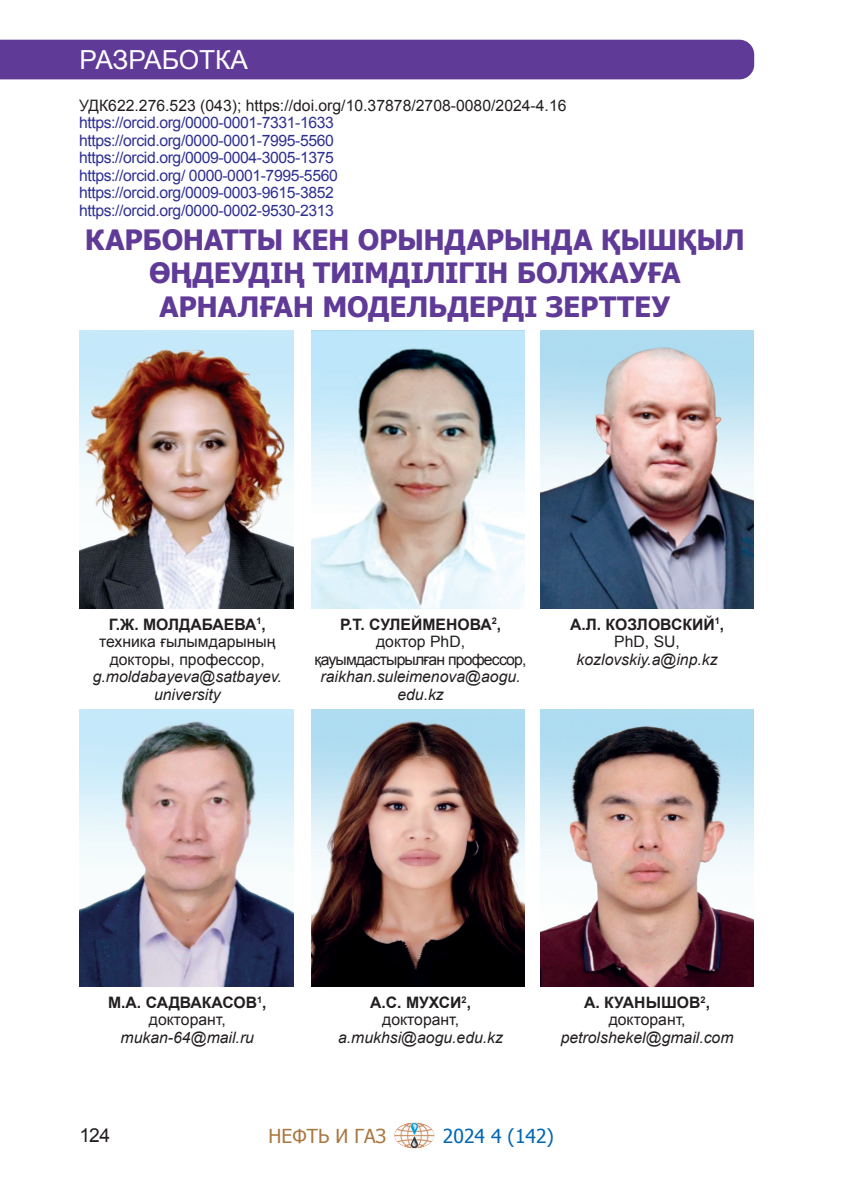
<style>
.page{position:relative;width:844px;height:1191px;background:#fff}
.page>*{position:absolute;margin:0;border:0;box-sizing:border-box;transform-origin:0 0}
.Заголовок_резюме{font:700 28px/33.6px "Tahoma";letter-spacing:-.01em;color:#603a97;text-align:center}
.t1{font:26.25px "Arial";color:#fff}
.t2{font:19.25px "Tahoma";color:#0166b3}
.t3{font:19.25px "Tahoma";color:#a97841}
.t4{font:19.25px "Arial";color:#231f20}
.t5{font:15.75px "Arial";letter-spacing:-.025em;color:#2e3092}
.t6{font:italic 15.75px/17.5px "Arial";color:#231f20;text-align:center}
.t7{font:15.75px/17.5px "Arial";color:#231f20;text-align:center}
.t8{font:15.75px/17.5px "Arial";letter-spacing:-.05em;color:#231f20;text-align:center}
.s1{font-weight:700}
.s2{font-style:italic}
.s3{font-weight:700;font-style:normal}
.s4{font-style:normal}
</style>
<div class="page">
<div style="left:0;top:40px;width:754px;height:39px;background:#603a97"></div>
<img style="left:311px;top:331px;width:213px;height:278px">
<img style="left:311px;top:709px;width:213px;height:278px">
<img style="left:540px;top:331px;width:213px;height:278px">
<img style="left:540px;top:709px;width:213px;height:278px">
<img style="left:79px;top:331px;width:214px;height:278px">
<img style="left:79px;top:709px;width:214px;height:278px">
<img style="left:394px;top:1122px;width:41px;height:26px">
<h2 class="t1" style="left:80px;top:43px;width:170px">РАЗРАБОТКА</h2>
<p class="t7" style="left:79px;top:97px;width:489px">УДК622.276.523 (043); https://doi.org/10.37878/2708-0080/2024-4.16</p>
<p class="t5" style="left:79px;top:112px;width:256px">https://orcid.org/0000-0001-7331-1633</p>
<p class="t5" style="left:79px;top:130px;width:256px">https://orcid.org/0000-0001-7995-5560</p>
<p class="t5" style="left:79px;top:147px;width:256px">https://orcid.org/0009-0004-3005-1375</p>
<p class="t5" style="left:79px;top:165px;width:260px">https://orcid.org/ 0000-0001-7995-5560</p>
<p class="t5" style="left:79px;top:182px;width:256px">https://orcid.org/0009-0003-9615-3852</p>
<p class="t5" style="left:79px;top:200px;width:256px">https://orcid.org/0000-0002-9530-2313</p>
<p class="Заголовок_резюме" style="left:85px;top:221px;width:661px">КАРБОНАТТЫ КЕН ОРЫНДАРЫНДА ҚЫШҚЫЛ<br>ӨҢДЕУДІҢ ТИІМДІЛІГІН БОЛЖАУҒА<br>АРНАЛҒАН МОДЕЛЬДЕРДІ ЗЕРТТЕУ</p>
<p class="t7" style="left:93px;top:615px;width:191px"><span class="s1">Г.Ж. МОЛДАБАЕВА</span><sup>1</sup><span class="s1">, </span>техника ғылымдарының докторы, профессор, <span class="s2">g.moldabayeva@satbayev. university</span></p>
<p class="t8" style="left:314px;top:615px;width:213px"><span class="s1">Р.Т. СУЛЕЙМЕНОВА</span><sup>2</sup><span class="s1">, </span>доктор PhD, қауымдастырылған профессор, <span class="s2">raikhan.suleimenova@aogu. edu.kz</span></p>
<p class="t6" style="left:570px;top:615px;width:156px"><span class="s3">A.Л. КОЗЛОВСКИЙ</span><sup>1</sup><span class="s3">,<br></span><span class="s4">PhD, SU, </span>kozlovskiy.a@inp.kz</p>
<p class="t6" style="left:108px;top:993px;width:160px"><span class="s3">М.А. САДВАКАСОВ</span><sup>1</sup><span class="s3">, </span><span class="s4">докторант, </span>mukan-64@mail.ru</p>
<p class="t6" style="left:338px;top:993px;width:166px"><span class="s3">А.С. МУХСИ</span><sup>2</sup><span class="s3">, </span><span class="s4">докторант, </span>a.mukhsi@aogu.edu.kz</p>
<p class="t6" style="left:560px;top:993px;width:174px"><span class="s3">А. КУАНЫШОВ</span><sup>2</sup><span class="s3">, </span><span class="s4">докторант, </span>petrolshekel@gmail.com</p>
<p class="t4" style="left:79px;top:1122px;width:32px">124</p>
<p class="t3" style="left:268px;top:1122px;width:119px">НЕФТЬ И ГАЗ</p>
<p class="t2" style="left:443px;top:1122px;width:112px">2024 4 (142)</p>
</div>
